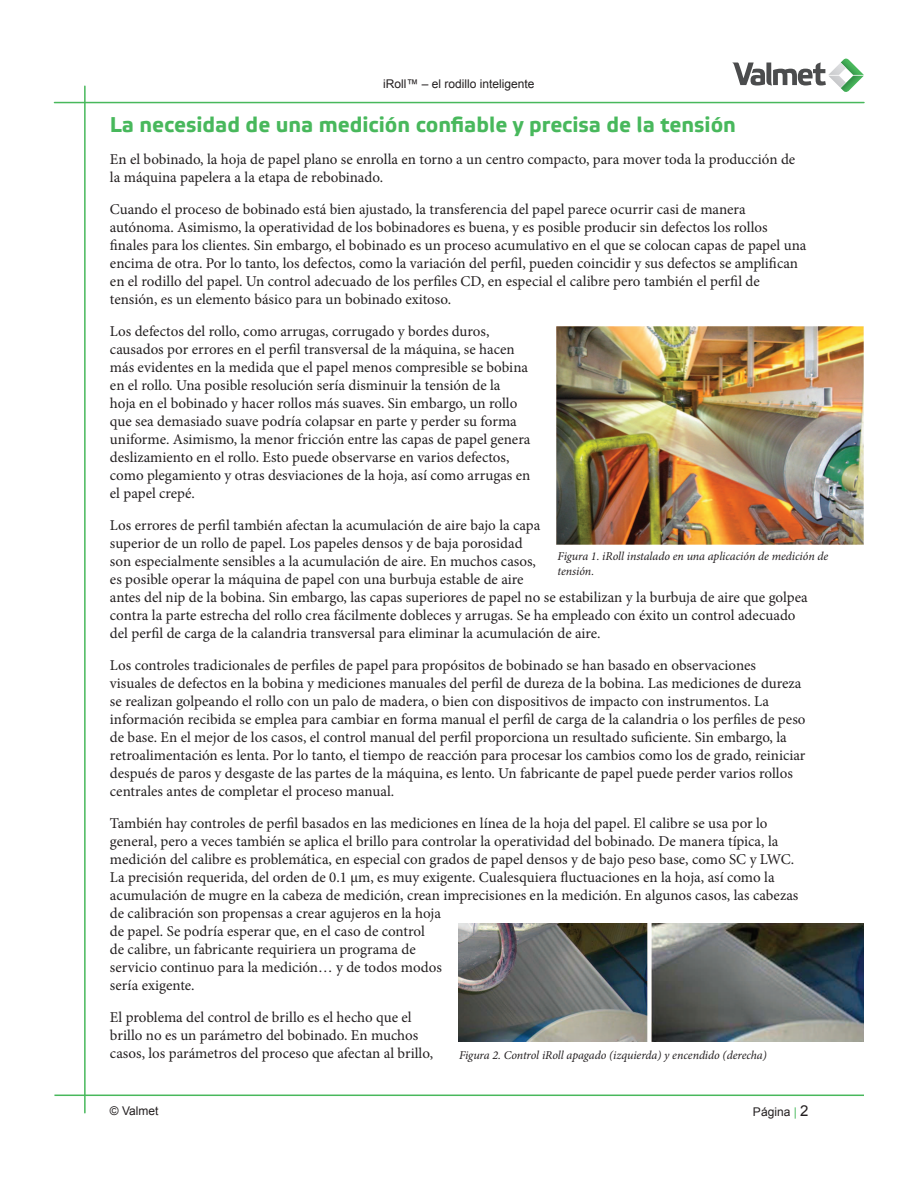
<style>
.page{position:relative;width:918px;height:1188px;background:#fff}
.page>*{position:absolute;margin:0;border:0;box-sizing:border-box;transform-origin:0 0}
.t1{font:700 21.3px "Etelka Text";color:#48b85c}
.t2{font:15px/18px "Minion Pro";color:#231f20}
.t3{font:italic 12px/15px "Minion Pro";letter-spacing:-.005em;color:#231f20}
.t4{font:12px "Arial";color:#231f20}
.s1{color:#48b85c}
.s2{font-size:15px}
</style>
<div class="page">
<hr style="left:54px;top:102px;width:810px;height:1px;background:#48b85c">
<hr style="left:54px;top:1095px;width:810px;height:1px;background:#48b85c">
<hr style="left:84px;top:86px;width:2px;height:1027px;background:#48b85c">
<svg style="left:732px;top:59px;width:132px;height:33px"></svg>
<img style="left:459px;top:923px;width:405px;height:118px">
<img style="left:556px;top:326px;width:308px;height:219px">
<p class="t4" style="left:383px;top:76px;width:153px">iRoll™ – el rodillo inteligente</p>
<h1 class="t1" style="left:110px;top:111px;width:628px">La necesidad de una medición confiable y precisa de la tensión</h1>
<p class="t2" style="left:110px;top:150px;width:687px">En el bobinado, la hoja de papel plano se enrolla en torno a un centro compacto, para mover toda la producción de la máquina papelera a la etapa de rebobinado.</p>
<p class="t2" style="left:110px;top:200px;width:698px">Cuando el proceso de bobinado está bien ajustado, la transferencia del papel parece ocurrir casi de manera autónoma. Asimismo, la operatividad de los bobinadores es buena, y es posible producir sin defectos los rollos finales para los clientes. Sin embargo, el bobinado es un proceso acumulativo en el que se colocan capas de papel una encima de otra. Por lo tanto, los defectos, como la variación del perfil, pueden coincidir y sus defectos se amplifican en el rodillo del papel. Un control adecuado de los perfiles CD, en especial el calibre pero también el perfil de tensión, es un elemento básico para un bobinado exitoso.</p>
<p class="t2" style="left:110px;top:322px;width:422px">Los defectos del rollo, como arrugas, corrugado y bordes duros, causados por errores en el perfil transversal de la máquina, se hacen más evidentes en la medida que el papel menos compresible se bobina en el rollo. Una posible resolución sería disminuir la tensión de la<br>hoja en el bobinado y hacer rollos más suaves. Sin embargo, un rollo que sea demasiado suave podría colapsar en parte y perder su forma uniforme. Asimismo, la menor fricción entre las capas de papel genera deslizamiento en el rollo. Esto puede observarse en varios defectos, como plegamiento y otras desviaciones de la hoja, así como arrugas en el papel crepé.</p>
<p class="t2" style="left:110px;top:516px;width:699px">Los errores de perfil también afectan la acumulación de aire bajo la capa<br>superior de un rollo de papel. Los papeles densos y de baja porosidad<br>son especialmente sensibles a la acumulación de aire. En muchos casos,<br>es posible operar la máquina de papel con una burbuja estable de aire<br>antes del nip de la bobina. Sin embargo, las capas superiores de papel no se estabilizan y la burbuja de aire que golpea contra la parte estrecha del rollo crea fácilmente dobleces y arrugas. Se ha empleado con éxito un control adecuado del perfil de carga de la calandria transversal para eliminar la acumulación de aire.</p>
<p class="t2" style="left:110px;top:656px;width:697px">Los controles tradicionales de perfiles de papel para propósitos de bobinado se han basado en observaciones visuales de defectos en la bobina y mediciones manuales del perfil de dureza de la bobina. Las mediciones de dureza se realizan golpeando el rollo con un palo de madera, o bien con dispositivos de impacto con instrumentos. La información recibida se emplea para cambiar en forma manual el perfil de carga de la calandria o los perfiles de peso de base. En el mejor de los casos, el control manual del perfil proporciona un resultado suficiente. Sin embargo, la retroalimentación es lenta. Por lo tanto, el tiempo de reacción para procesar los cambios como los de grado, reiniciar después de paros y desgaste de las partes de la máquina, es lento. Un fabricante de papel puede perder varios rollos centrales antes de completar el proceso manual.</p>
<p class="t2" style="left:110px;top:814px;width:690px">También hay controles de perfil basados en las mediciones en línea de la hoja del papel. El calibre se usa por lo general, pero a veces también se aplica el brillo para controlar la operatividad del bobinado. De manera típica, la medición del calibre es problemática, en especial con grados de papel densos y de bajo peso base, como SC y LWC.<br>La precisión requerida, del orden de 0.1 µm, es muy exigente. Cualesquiera fluctuaciones en la hoja, así como la acumulación de mugre en la cabeza de medición, crean imprecisiones en la medición. En algunos casos, las cabezas de calibración son propensas a crear agujeros en la hoja<br>de papel. Se podría esperar que, en el caso de control<br>de calibre, un fabricante requiriera un programa de<br>servicio continuo para la medición… y de todos modos<br>sería exigente.</p>
<p class="t2" style="left:110px;top:1008px;width:325px">El problema del control de brillo es el hecho que el brillo no es un parámetro del bobinado. En muchos casos, los parámetros del proceso que afectan al brillo,</p>
<p class="t3" style="left:558px;top:549px;width:272px">Figura 1. iRoll instalado en una aplicación de medición de tensión.</p>
<p class="t3" style="left:459px;top:1048px;width:309px">Figura 2. Control iRoll apagado (izquierda) y encendido (derecha)</p>
<p class="t4" style="left:110px;top:1103px;width:50px">© Valmet</p>
<p class="t4" style="left:753px;top:1104px;width:57px">Página <span class="s1">|</span> <span class="s2">2</span></p>
</div>
